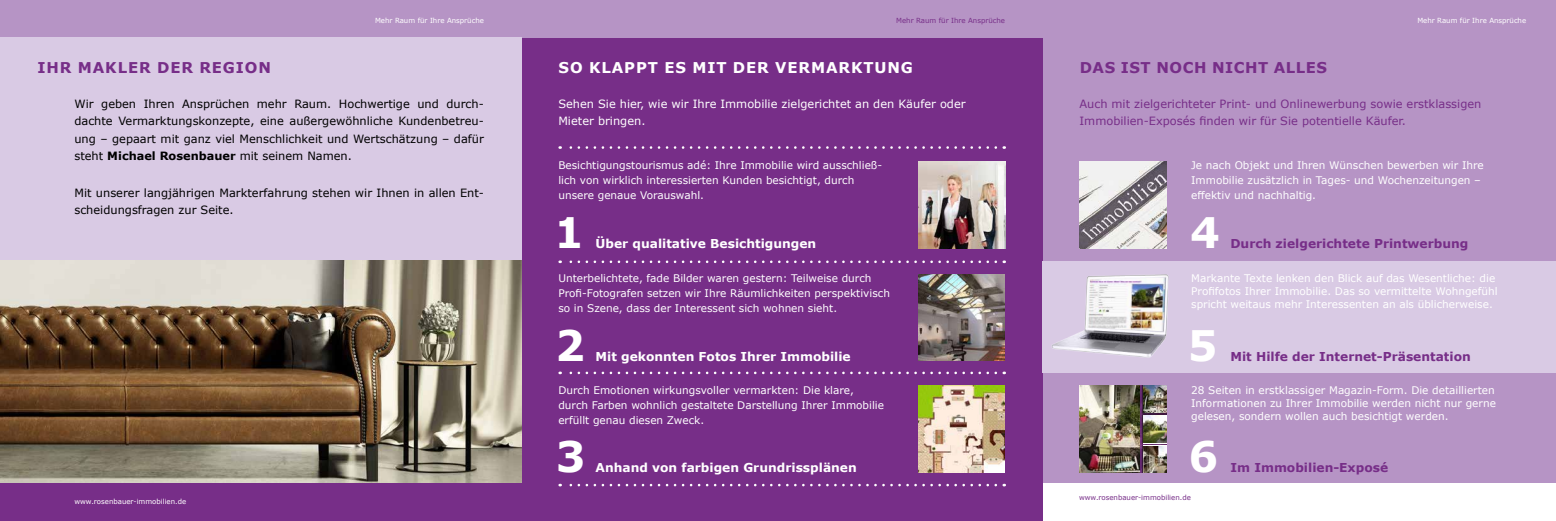
<style>
.page{position:relative;width:1556px;height:521px;background:#fff}
.page>*{position:absolute;margin:0;border:0;box-sizing:border-box;transform-origin:0 0}
.t1{font:700 42px "Verdana";color:#fff}
.t2{font:700 14.88px "Verdana";letter-spacing:.06em;color:#fff}
.t3{font:700 14.88px "Verdana";letter-spacing:.035em;color:#772e88}
.t4{font:700 14.88px "Verdana";letter-spacing:.06em;color:#772e88}
.t5{font:700 12.25px "Verdana";color:#fff}
.t6{font:700 12.25px "Verdana";color:#772e88}
.t7{font:11.38px/17.5px "Verdana";color:#000;text-align:justify}
.t8{font:11.38px/17.5px "Verdana";color:#772e88}
.t9{font:11.38px/17.5px "Verdana";color:#fff}
.t10{font:10.5px/14.9px "Verdana";color:#fff}
.t11{font:7px "Verdana";color:#fff}
.t12{font:7px "Verdana";color:#772e88}
.s1{font-weight:700}
.s2{color:#fff}
</style>
<div class="page">
<div style="left:1042px;top:0;width:513px;height:521px;background:#b694c5"></div>
<div style="left:521px;top:0;width:521px;height:521px;background:#772e88"></div>
<div style="left:521px;top:0;width:541px;height:37px;background:#b694c5"></div>
<div style="left:1042px;top:484px;width:513px;height:37px;background:#fff"></div>
<svg style="left:559px;top:372px;width:436px;height:2px"></svg>
<svg style="left:559px;top:260px;width:436px;height:3px"></svg>
<svg style="left:559px;top:146px;width:436px;height:3px"></svg>
<div style="left:1042px;top:262px;width:513px;height:111px;background:#d9cae4"></div>
<img style="left:918px;top:274px;width:86px;height:87px">
<img style="left:918px;top:386px;width:86px;height:86px">
<img style="left:1079px;top:161px;width:87px;height:87px">
<img style="left:1052px;top:274px;width:117px;height:84px">
<img style="left:1087px;top:278px;width:78px;height:53px">
<img style="left:1079px;top:386px;width:61px;height:86px">
<svg style="left:1140px;top:386px;width:1px;height:86px"></svg>
<div style="left:1141px;top:444px;width:25px;height:28px;background:#000;opacity:.75"></div>
<svg style="left:1142px;top:445px;width:24px;height:27px"></svg>
<img style="left:1143px;top:446px;width:23px;height:26px">
<div style="left:1141px;top:414px;width:25px;height:30px;background:#000;opacity:.75"></div>
<svg style="left:1142px;top:415px;width:24px;height:28px"></svg>
<div style="left:1141px;top:386px;width:25px;height:28px;background:#000;opacity:.75"></div>
<svg style="left:1142px;top:386px;width:24px;height:27px"></svg>
<img style="left:1143px;top:416px;width:23px;height:26px">
<img style="left:1143px;top:386px;width:23px;height:26px">
<img style="left:918px;top:161px;width:87px;height:87px">
<div style="left:0;top:0;width:528px;height:37px;background:#b694c5"></div>
<div style="left:0;top:37px;width:521px;height:223px;background:#d9cae4"></div>
<img style="left:0;top:260px;width:521px;height:224px">
<div style="left:0;top:484px;width:1042px;height:37px;background:#772e88"></div>
<svg style="left:559px;top:484px;width:436px;height:2px"></svg>
<p class="t11" style="left:375px;top:15px;width:110px">Mehr Raum für Ihre Ansprüche</p>
<p class="t12" style="left:896px;top:15px;width:110px">Mehr Raum für Ihre Ansprüche</p>
<p class="t11" style="left:1417px;top:15px;width:110px">Mehr Raum für Ihre Ansprüche</p>
<h2 class="t4" style="left:37px;top:57px;width:235px">IHR MAKLER DER REGION</h2>
<p class="t7" style="left:74px;top:95px;width:411px">Wir geben Ihren Ansprüchen mehr Raum. Hochwertige und durch&shy;dachte Vermarktungskonzepte, eine außergewöhnliche Kundenbetreu&shy;ung – gepaart mit ganz viel Menschlichkeit und Wertschätzung – dafür steht <span class="s1">Michael Rosenbauer</span> mit seinem Namen.</p>
<p class="t7" style="left:74px;top:184px;width:411px">Mit unserer langjährigen Markterfahrung stehen wir Ihnen in allen Ent&shy;scheidungsfragen zur Seite.</p>
<h2 class="t2" style="left:558px;top:57px;width:356px">SO KLAPPT ES MIT DER VERMARKTUNG</h2>
<h2 class="t3" style="left:1079px;top:57px;width:249px">DAS IST NOCH NICHT ALLES</h2>
<p class="t9" style="left:558px;top:95px;width:409px">Sehen Sie hier, wie wir Ihre Immobilie zielgerichtet an den Käufer oder<br>Mieter bringen.</p>
<p class="t8" style="left:1079px;top:95px;width:403px">Auch mit zielgerichteter Print- und Onlinewerbung sowie erstklassigen<br>Immobilien-Exposés finden wir für Sie potentielle Käufer.</p>
<p class="t10" style="left:558px;top:158px;width:325px">Besichtigungstourismus adé: Ihre Immobilie wird ausschließ&shy;lich von wirklich interessierten Kunden besichtigt, durch unsere genaue Vorauswahl.</p>
<p class="t10" style="left:1191px;top:158px;width:294px">Je nach Objekt und Ihren Wünschen bewerben wir Ihre<br>Immobilie zusätzlich in Tages- und Wochenzeitungen – effektiv und nachhaltig.</p>
<h1 class="t1" style="left:554px;top:203px;width:31px">1</h1>
<p class="t5" style="left:595px;top:235px;width:222px">Über qualitative Besichtigungen</p>
<h1 class="t1" style="left:1190px;top:203px;width:31px">4</h1>
<p class="t6" style="left:1230px;top:235px;width:239px">Durch zielgerichtete Printwerbung</p>
<p class="t10" style="left:558px;top:271px;width:333px">Unterbelichtete, fade Bilder waren gestern: Teilweise durch<br>Profi-Fotografen setzen wir Ihre Räumlichkeiten perspektivisch so in Szene, dass der Interessent sich wohnen sieht.</p>
<p class="t10" style="left:1191px;top:272px;width:308px;line-height:13.1px">Markante Texte lenken den Blick auf das Wesentliche: die<br>Profifotos Ihrer Immobilie. Das so vermittelte Wohngefühl spricht weitaus mehr Interessenten an als üblicherweise.</p>
<h1 class="t1" style="left:555px;top:316px;width:31px">2</h1>
<p class="t5" style="left:595px;top:347px;width:257px">Mit gekonnten Fotos Ihrer Immobilie</p>
<h1 class="t1" style="left:1187px;top:316px;width:31px">5</h1>
<p class="t6" style="left:1230px;top:347px;width:242px">Mit Hilfe der Internet-Präsentation</p>
<p class="t10" style="left:558px;top:382px;width:327px">Durch Emotionen wirkungsvoller vermarkten: Die klare, durch Farben wohnlich gestaltete Darstellung Ihrer Immobilie erfüllt genau diesen Zweck.</p>
<h1 class="t1" style="left:556px;top:427px;width:31px">3</h1>
<p class="t5" style="left:595px;top:459px;width:263px">Anhand von farbigen Grundrissplänen</p>
<p class="t10" style="left:1191px;top:383px;width:306px;line-height:13.1px;text-align:justify">28 Seiten in erstklassiger Magazin-Form. Die detaillierten Informationen zu Ihrer Immobilie werden nicht nur gerne gelesen, sondern wollen auch besichtigt werden.</p>
<h1 class="t1" style="left:1188px;top:427px;width:31px">6</h1>
<p class="t6" style="left:1230px;top:459px;width:159px">Im Immobilien-Exposé</p>
<p class="t11" style="left:74px;top:497px;width:113px">www.rosenbauer-immobilien.de</p>
<p class="t12" style="left:1073px;top:493px;width:119px"><span class="s2">w</span>www.rosenbauer-immobilien.de</p>
</div>
